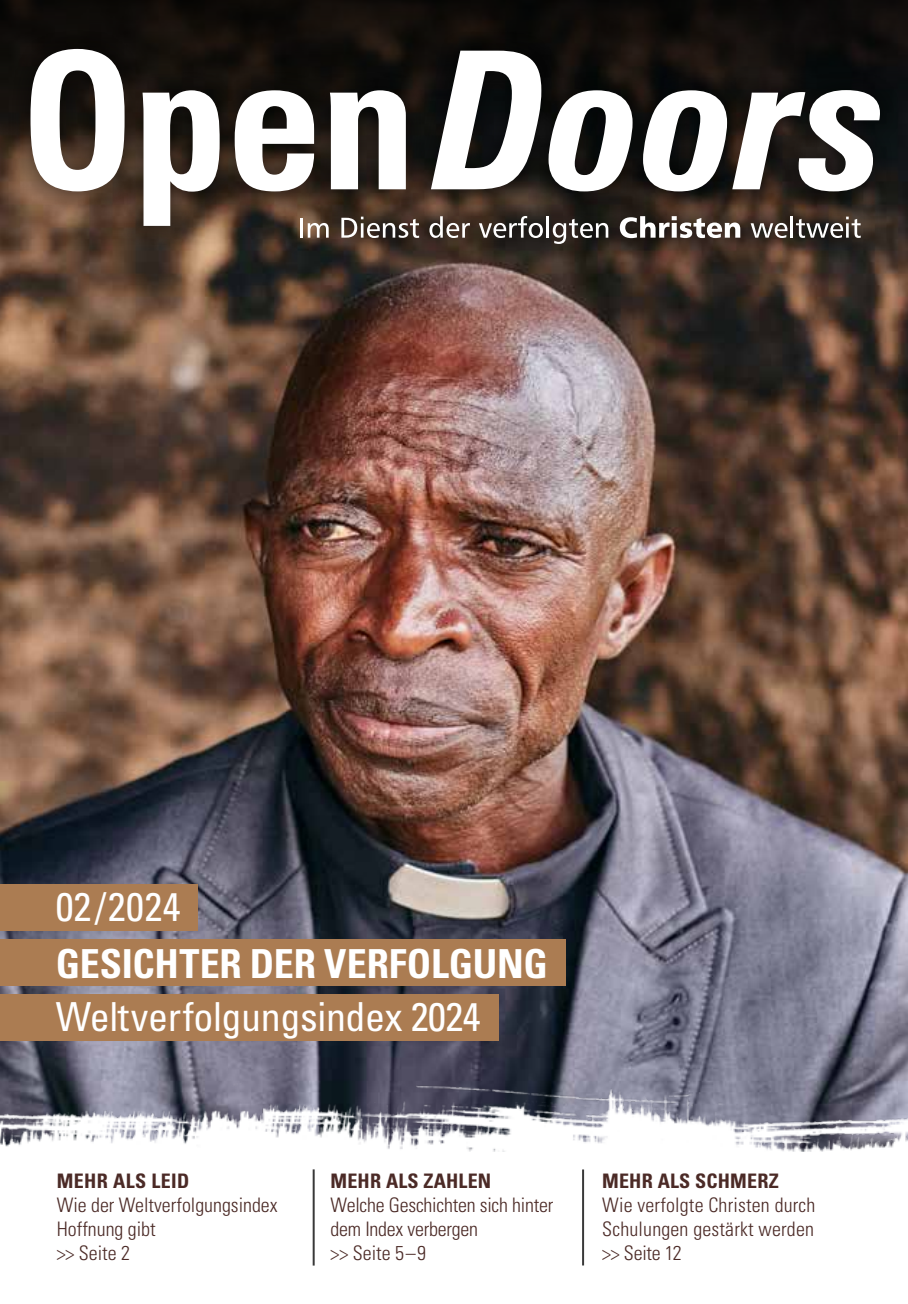
<style>
.page{position:relative;width:908px;height:1304px;background:#fff}
.page>*{position:absolute;margin:0;border:0;box-sizing:border-box;transform-origin:0 0}
.t1{font:condensed 40px "Univers LT Std";letter-spacing:-.01em;color:#fff}
.t2{font:700 condensed 40px "Univers LT Std";letter-spacing:-.005em;color:#fff}
.t3{font:300 condensed 20px/24px "Univers LT Std";color:#4b2a26}
.t4{font:700 condensed 20px "Univers LT Std";letter-spacing:.01em;color:#4b2a26}
</style>
<div class="page">
<img style="left:0;top:248px;width:907px;height:835px">
<svg style="left:0;top:0;width:907px;height:248px;background:#110d0b"></svg>
<img style="left:0;top:1083px;width:907px;height:69px">
<svg style="left:12px;top:30px;width:886px;height:232px;background:#2c221a"></svg>
<hr style="left:300px;top:218px;width:3px;height:20px;background:#fff">
<svg style="left:307px;top:223px;width:21px;height:15px"></svg>
<svg style="left:341px;top:217px;width:78px;height:21px"></svg>
<svg style="left:429px;top:216px;width:41px;height:22px"></svg>
<svg style="left:478px;top:216px;width:64px;height:22px"></svg>
<hr style="left:546px;top:216px;width:3px;height:22px;background:#fff">
<svg style="left:552px;top:219px;width:56px;height:25px"></svg>
<svg style="left:619px;top:216px;width:121px;height:22px"></svg>
<svg style="left:750px;top:223px;width:37px;height:15px"></svg>
<hr style="left:790px;top:216px;width:2px;height:22px;background:#fff">
<svg style="left:795px;top:217px;width:65px;height:21px"></svg>
<svg style="left:30px;top:49px;width:94px;height:142px"></svg>
<svg style="left:142px;top:90px;width:77px;height:136px"></svg>
<svg style="left:234px;top:90px;width:80px;height:101px"></svg>
<svg style="left:330px;top:90px;width:75px;height:99px"></svg>
<svg style="left:430px;top:51px;width:111px;height:138px"></svg>
<svg style="left:548px;top:90px;width:84px;height:101px"></svg>
<svg style="left:642px;top:90px;width:84px;height:101px"></svg>
<svg style="left:732px;top:90px;width:147px;height:101px"></svg>
<hr style="left:582px;top:1169px;width:2px;height:96px;background:#000">
<hr style="left:312px;top:1169px;width:2px;height:97px;background:#000">
<div style="left:0;top:884px;width:197px;height:47px;background:#ab7c52"></div>
<div style="left:0;top:939px;width:565px;height:47px;background:#ab7c52"></div>
<div style="left:0;top:994px;width:498px;height:47px;background:#ab7c52"></div>
<h1 class="t1" style="left:56px;top:882px;width:126px">02/2024</h1>
<h1 class="t2" style="left:56px;top:939px;width:493px">GESICHTER DER VERFOLGUNG</h1>
<h1 class="t1" style="left:56px;top:992px;width:426px">Weltverfolgungsindex 2024</h1>
<p class="t4" style="left:57px;top:1169px;width:134px">MEHR ALS LEID</p>
<p class="t3" style="left:57px;top:1193px;width:222px">Wie der Weltverfolgungsindex<br>Hoffnung gibt<br>&gt;&gt; Seite 2</p>
<p class="t4" style="left:330px;top:1169px;width:162px">MEHR ALS ZAHLEN</p>
<p class="t3" style="left:330px;top:1193px;width:224px">Welche Geschichten sich hinter dem Index verbergen<br>&gt;&gt; Seite 5–9</p>
<p class="t4" style="left:602px;top:1169px;width:178px">MEHR ALS SCHMERZ</p>
<p class="t3" style="left:602px;top:1193px;width:215px;text-align:justify">Wie verfolgte Christen durch Schulungen gestärkt werden &gt;&gt; Seite 12</p>
</div>
